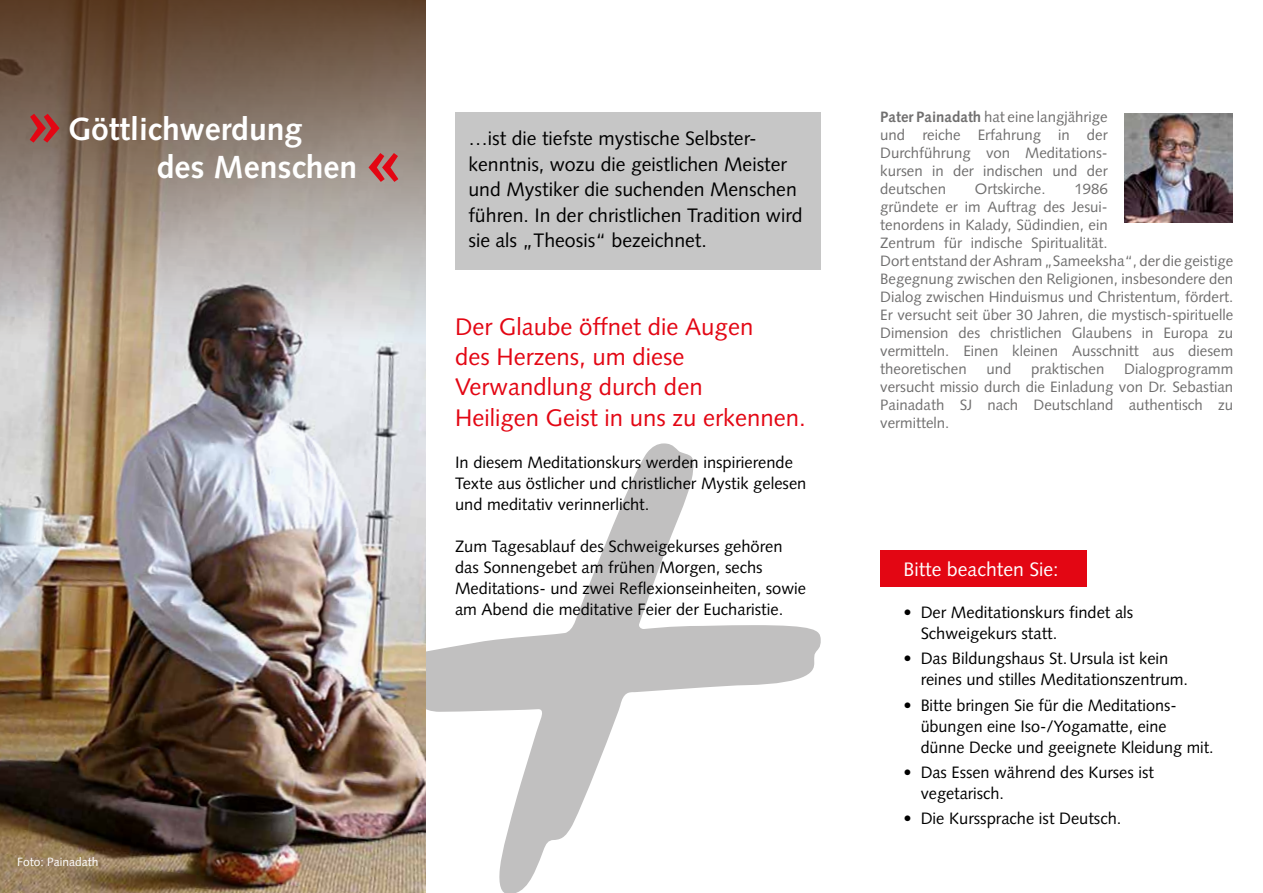
<style>
.page{position:relative;width:1263px;height:893px;background:#fff}
.page>*{position:absolute;margin:0;border:0;box-sizing:border-box;transform-origin:0 0}
.t1{font:700 72.6px "Syntax";color:#e30613}
.t2{font:700 31.95px/38.4px "Syntax";color:#fff}
.t3{font:24px/30.5px "Syntax";color:#e30613}
.t4{font:19.5px/25.5px "Syntax";color:#000}
.t5{font:19.5px "Syntax";color:#fff}
.t6{font:16.5px/21px "Syntax";color:#000}
.t7{font:15px/18px "Syntax";color:#706f6f}
.t8{font:12px "Syntax";color:#fff}
.s1{font-weight:700}
</style>
<div class="page">
<svg style="left:426px;top:443px;width:395px;height:450px"></svg>
<img style="left:1125px;top:113px;width:107px;height:109px">
<img style="left:0;top:0;width:426px;height:893px">
<img style="left:0;top:0;width:425px;height:682px">
<div style="left:880px;top:551px;width:206px;height:36px;background:#e30613"></div>
<div style="left:455px;top:113px;width:366px;height:157px;background:#c6c6c6"></div>
<h1 class="t1" style="left:24px;top:80px;width:42px">»</h1>
<h2 class="t2" style="left:157px;top:110px;width:202px;text-indent:-89px">Göttlichwerdung des Menschen</h2>
<h1 class="t1" style="left:363px;top:119px;width:42px">«</h1>
<h3 class="t4" style="left:468px;top:126px;width:336px">…ist die tiefste mystische Selbster&shy;kenntnis, wozu die geistlichen Meister und Mystiker die suchenden Menschen führen. In der christlichen Tradition wird sie als „Theosis“ bezeichnet.</h3>
<h3 class="t3" style="left:455px;top:311px;width:352px">Der Glaube öffnet die Augen<br>des Herzens, um diese<br>Verwandlung durch den<br>Heiligen Geist in uns zu erkennen.</h3>
<p class="t6" style="left:455px;top:452px;width:353px">In diesem Meditationskurs werden inspirierende<br>Texte aus östlicher und christlicher Mystik gelesen und meditativ verinnerlicht.</p>
<p class="t6" style="left:455px;top:536px;width:353px">Zum Tagesablauf des Schweigekurses gehören das Sonnengebet am frühen Morgen, sechs Meditations- und zwei Reflexionseinheiten, sowie am Abend die meditative Feier der Eucharistie.</p>
<p class="t8" style="left:17px;top:855px;width:83px">Foto: Painadath</p>
<p class="t7" style="left:880px;top:108px;width:229px"><span class="s1">Pater Painadath</span> hat eine langjährige und reiche Erfahrung in der<br>Durchführung von Meditations&shy;kursen in der indischen und der deutschen</p>
<p class="t7" style="left:975px;top:180px;width:72px">Ortskirche.</p>
<p class="t7" style="left:880px;top:180px;width:354px;text-indent:194px">1986<br>gründete er im Auftrag des Jesui-<br>tenordens in Kalady, Südindien, ein<br>Zentrum für indische Spiritualität.<br>Dort entstand der Ashram „Sameeksha“, der die geistige Begegnung zwischen den Religionen, insbesondere den Dialog zwischen Hinduismus und Christentum, fördert.<br>Er versucht seit über 30 Jahren, die mystisch-spirituelle Dimension des christlichen Glaubens in Europa zu vermitteln. Einen kleinen Ausschnitt aus diesem theoretischen</p>
<p class="t7" style="left:880px;top:360px;width:354px;text-align:justify;text-indent:244px">Dialogprogramm versucht missio durch die Einladung von Dr. Sebastian Painadath SJ nach Deutschland authentisch zu vermitteln.</p>
<p class="t7" style="left:986px;top:360px;width:27px">und</p>
<p class="t7" style="left:1031px;top:360px;width:75px">praktischen</p>
<h3 class="t5" style="left:904px;top:558px;width:156px">Bitte beachten Sie:</h3>
<p class="t6" style="left:921px;top:602px;width:214px;text-indent:-17px">• Der Meditationskurs findet als<br>Schweigekurs statt.</p>
<p class="t6" style="left:921px;top:648px;width:269px;text-indent:-17px">• Das Bildungshaus St.Ursula ist kein reines und stilles Meditationszentrum.</p>
<p class="t6" style="left:921px;top:694px;width:294px;text-indent:-17px">• Bitte bringen Sie für die Meditations&shy;übungen eine Iso-/Yogamatte, eine dünne Decke und geeignete Kleidung mit.</p>
<p class="t6" style="left:921px;top:762px;width:235px;text-indent:-17px">• Das Essen während des Kurses ist vegetarisch.</p>
<p class="t6" style="left:904px;top:808px;width:219px">• Die Kurssprache ist Deutsch.</p>
</div>
